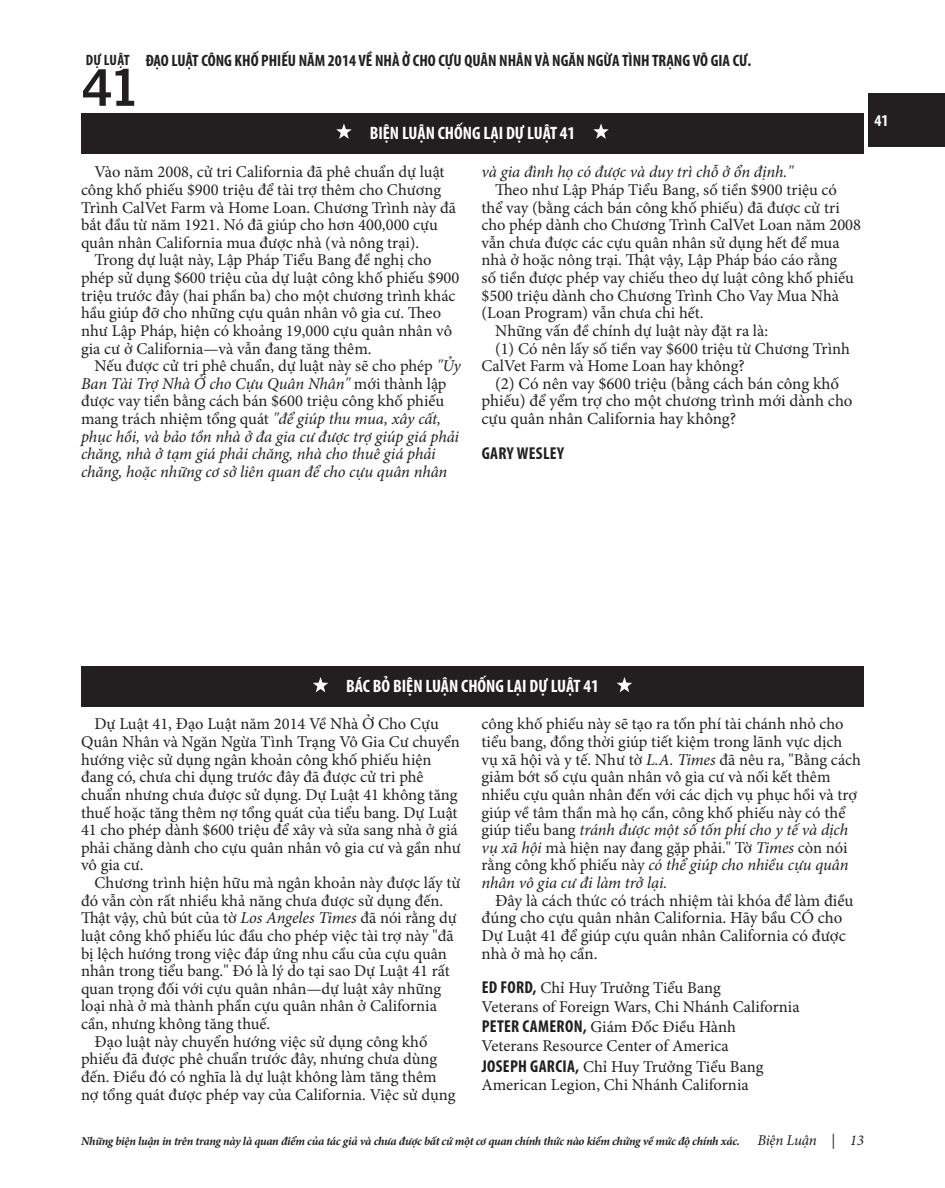
<style>
.page{position:relative;width:945px;height:1188px;background:#fff}
.page>*{position:absolute;margin:0;border:0;box-sizing:border-box;transform-origin:0 0}
.Arguments_-_Header{font:700 condensed 18px "Myriad Pro";color:#fff}
.Signatures{font:700 condensed 17.25px "Myriad Pro";letter-spacing:.02em;color:#231f20}
.Arguments_-_Space_Af{font:16.8px/17.7px "Minion Pro";color:#231f20}
.Arguments_-_11_25_11{font:16.5px/17.7px "Minion Pro";color:#231f20}
.Arguments_-_11_25_11-2{font:italic 16.5px/17.7px "Minion Pro";letter-spacing:-.005em;color:#231f20}
.Signatures-2{font:16.5px/18.8px "Minion Pro";color:#231f20}
.t1{font:700 condensed 16.5px "Myriad Pro";color:#231f20}
.t2{font:700 condensed 16.5px "Myriad Pro";color:#fff}
.Page_Footer_-_Right{font:italic 700 12px "Minion Pro";letter-spacing:-.025em;color:#231f20}
.s1{font-size:15px}
.s2{font-style:normal}
.s3{font-style:italic}
.s4{font-family:"Myriad Pro";font-weight:700;font-stretch:condensed;font-size:17.25px}
.s5{font-weight:400;font-size:15px}
</style>
<div class="page">
<div style="left:868px;top:93px;width:77px;height:54px;background:#231f20"></div>
<svg style="left:83px;top:69px;width:51px;height:37px"></svg>
<div style="left:81px;top:113px;width:783px;height:41px;background:#231f20"></div>
<svg style="left:336px;top:123px;width:16px;height:16px"></svg>
<svg style="left:593px;top:123px;width:16px;height:16px"></svg>
<div style="left:81px;top:667px;width:783px;height:40px;background:#231f20"></div>
<svg style="left:313px;top:677px;width:15px;height:15px"></svg>
<svg style="left:617px;top:677px;width:15px;height:15px"></svg>
<p class="t1" style="left:86px;top:51px;width:667px"><span class="s1">DỰ LUẬT</span> ĐẠO LUẬT CÔNG KHỐ PHIẾU NĂM 2014 VỀ NHÀ Ở CHO CỰU QUÂN NHÂN VÀ NGĂN NGỪA TÌNH TRẠNG VÔ GIA CƯ.</p>
<p class="Arguments_-_Header" style="left:370px;top:122px;width:207px">BIỆN LUẬN CHỐNG LẠI DỰ LUẬT 41</p>
<p class="Arguments_-_11_25_11" style="left:81px;top:163px;width:377px;text-indent:14px">Vào năm 2008, cử tri California đã phê chuẩn dự luật công khố phiếu $900 triệu để tài trợ thêm cho Chương Trình CalVet Farm và Home Loan. Chương Trình này đã bắt đầu từ năm 1921. Nó đã giúp cho hơn 400,000 cựu quân nhân California mua được nhà (và nông trại).</p>
<p class="Arguments_-_11_25_11" style="left:81px;top:251px;width:380px;text-indent:14px">Trong dự luật này, Lập Pháp Tiểu Bang đề nghị cho phép sử dụng $600 triệu của dự luật công khố phiếu $900 triệu trước đây (hai phần ba) cho một chương trình khác hầu giúp đỡ cho những cựu quân nhân vô gia cư. Theo như Lập Pháp, hiện có khoảng 19,000 cựu quân nhân vô gia cư ở California—và vẫn đang tăng thêm.</p>
<p class="Arguments_-_11_25_11-2" style="left:81px;top:357px;width:381px;text-indent:14px"><span class="s2">Nếu được cử tri phê chuẩn, dự luật này sẽ cho phép</span> "Ủy Ban Tài Trợ Nhà Ở cho Cựu Quân Nhân" <span class="s2">mới thành lập được vay tiền bằng cách bán $600 triệu công khố phiếu mang trách nhiệm tổng quát</span> "để giúp thu mua, xây cất, phục hồi, và bảo tồn nhà ở đa gia cư được trợ giúp giá phải chăng, nhà ở tạm giá phải chăng, nhà cho thuê giá phải chăng, hoặc những cơ sở liên quan để cho cựu quân nhân</p>
<p class="Arguments_-_11_25_11-2" style="left:482px;top:163px;width:313px">và gia đình họ có được và duy trì chỗ ở ổn định."</p>
<p class="Arguments_-_11_25_11" style="left:482px;top:181px;width:381px;text-indent:14px">Theo như Lập Pháp Tiểu Bang, số tiền $900 triệu có thể vay (bằng cách bán công khố phiếu) đã được cử tri cho phép dành cho Chương Trình CalVet Loan năm 2008 vẫn chưa được các cựu quân nhân sử dụng hết để mua nhà ở hoặc nông trại. Thật vậy, Lập Pháp báo cáo rằng<br>số tiền được phép vay chiếu theo dự luật công khố phiếu $500 triệu dành cho Chương Trình Cho Vay Mua Nhà (Loan Program) vẫn chưa chi hết.</p>
<p class="Arguments_-_11_25_11" style="left:495px;top:322px;width:275px">Những vấn đề chính dự luật này đặt ra là:</p>
<p class="Arguments_-_11_25_11" style="left:482px;top:340px;width:370px;text-indent:14px">(1) Có nên lấy số tiền vay $600 triệu từ Chương Trình<br>CalVet Farm và Home Loan hay không?</p>
<p class="Arguments_-_Space_Af" style="left:482px;top:375px;width:373px;text-indent:14px">(2) Có nên vay $600 triệu (bằng cách bán công khố phiếu) để yểm trợ cho một chương trình mới dành cho cựu quân nhân California hay không?</p>
<p class="Signatures" style="left:482px;top:442px;width:84px">GARY WESLEY</p>
<p class="t2" style="left:874px;top:110px;width:16px">41</p>
<p class="Arguments_-_Header" style="left:346px;top:675px;width:254px">BÁC BỎ BIỆN LUẬN CHỐNG LẠI DỰ LUẬT 41</p>
<p class="Arguments_-_11_25_11" style="left:81px;top:715px;width:381px;text-indent:14px">Dự Luật 41, Đạo Luật năm 2014 Về Nhà Ở Cho Cựu Quân Nhân và Ngăn Ngừa Tình Trạng Vô Gia Cư chuyển hướng việc sử dụng ngân khoản công khố phiếu hiện đang có, chưa chi dụng trước đây đã được cử tri phê chuẩn nhưng chưa được sử dụng. Dự Luật 41 không tăng thuế hoặc tăng thêm nợ tổng quát của tiểu bang. Dự Luật 41 cho phép dành $600 triệu để xây và sửa sang nhà ở giá phải chăng dành cho cựu quân nhân vô gia cư và gần như vô gia cư.</p>
<p class="Arguments_-_11_25_11" style="left:81px;top:874px;width:381px;text-indent:14px">Chương trình hiện hữu mà ngân khoản này được lấy từ đó vẫn còn rất nhiều khả năng chưa được sử dụng đến.<br>Thật vậy, chủ bút của tờ <span class="s3">Los Angeles Times</span> đã nói rằng dự luật công khố phiếu lúc đầu cho phép việc tài trợ này "đã bị lệch hướng trong việc đáp ứng nhu cầu của cựu quân nhân trong tiểu bang." Đó là lý do tại sao Dự Luật 41 rất quan trọng đối với cựu quân nhân—dự luật xây những loại nhà ở mà thành phần cựu quân nhân ở California cần, nhưng không tăng thuế.</p>
<p class="Arguments_-_11_25_11" style="left:81px;top:1033px;width:376px;text-indent:14px">Đạo luật này chuyển hướng việc sử dụng công khố phiếu đã được phê chuẩn trước đây, nhưng chưa dùng đến. Điều đó có nghĩa là dự luật không làm tăng thêm nợ tổng quát được phép vay của California. Việc sử dụng</p>
<p class="Arguments_-_11_25_11" style="left:482px;top:715px;width:381px">công khố phiếu này sẽ tạo ra tốn phí tài chánh nhỏ cho tiểu bang, đồng thời giúp tiết kiệm trong lãnh vực dịch vụ xã hội và y tế. Như tờ <span class="s3">L.A. Times</span> đã nêu ra, "Bằng cách giảm bớt số cựu quân nhân vô gia cư và nối kết thêm nhiều cựu quân nhân đến với các dịch vụ phục hồi và trợ giúp về tâm thần mà họ cần, công khố phiếu này có thể giúp tiểu bang <span class="s3">tránh được một số tốn phí cho y tế và dịch vụ xã hội</span> mà hiện nay đang gặp phải." Tờ <span class="s3">Times</span> còn nói rằng công khố phiếu này <span class="s3">có thể giúp cho nhiều cựu quân nhân vô gia cư đi làm trở lại.</span></p>
<p class="Arguments_-_Space_Af" style="left:482px;top:892px;width:374px;text-indent:14px">Đây là cách thức có trách nhiệm tài khóa để làm điều đúng cho cựu quân nhân California. Hãy bầu CÓ cho Dự Luật 41 để giúp cựu quân nhân California có được nhà ở mà họ cần.</p>
<p class="Signatures-2" style="left:482px;top:979px;width:320px"><span class="s4">ED FORD,</span> Chỉ Huy Trưởng Tiểu Bang<br>Veterans of Foreign Wars, Chi Nhánh California</p>
<p class="Signatures-2" style="left:482px;top:1018px;width:256px"><span class="s4">PETER CAMERON,</span> Giám Đốc Điều Hành<br>Veterans Resource Center of America</p>
<p class="Signatures-2" style="left:482px;top:1057px;width:283px"><span class="s4">JOSEPH GARCIA,</span> Chỉ Huy Trưởng Tiểu Bang<br>American Legion, Chi Nhánh California</p>
<p class="Page_Footer_-_Right" style="left:81px;top:1133px;width:784px">Những biện luận in trên trang này là quan điểm của tác giả và chưa được bất cứ một cơ quan chính thức nào kiểm chứng về mức độ chính xác. <span class="s5">Biện Luận | 13</span></p>
</div>
